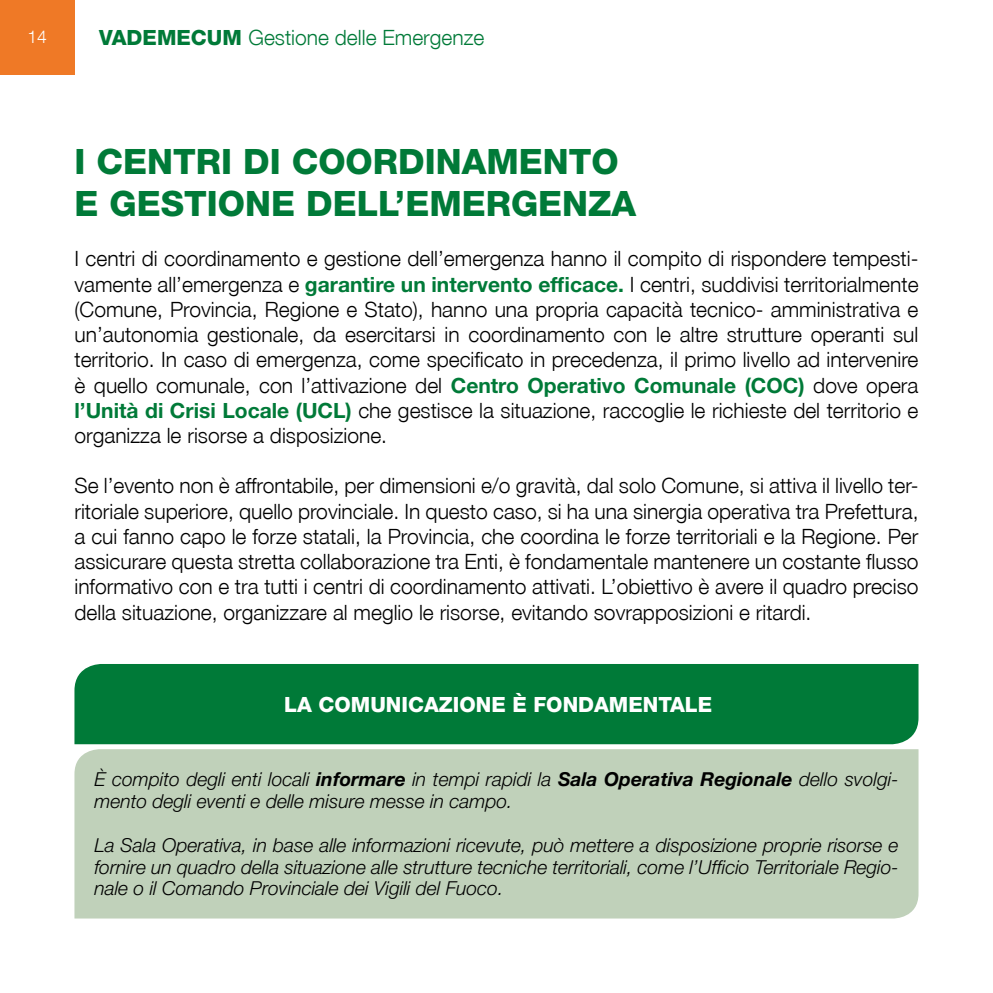
<style>
.page{position:relative;width:993px;height:993px;background:#fff}
.page>*{position:absolute;margin:0;border:0;box-sizing:border-box;transform-origin:0 0}
.t1{font:800 35px/42px "Helvetica Neue LT Std";color:#007a38}
.t2{font:300 21px/25.2px "Helvetica Neue LT Std";color:#000;text-align:justify}
.t3{font:300 21px "Helvetica Neue LT Std";color:#007a38}
.t4{font:800 21px "Helvetica Neue LT Std";color:#fff}
.t5{font:italic 300 19.25px/21.9px "Helvetica Neue LT Std";color:#000}
.t6{font:300 17.5px "Helvetica Neue LT Std";color:#fff}
.s1{font-weight:800}
.s2{font-weight:700;color:#007a38}
.s3{font-weight:700}
</style>
<div class="page">
<div style="left:0;top:0;width:74px;height:74px;background:#ef7926"></div>
<div style="left:74px;top:664px;width:845px;height:81px;background:#007a38"></div>
<div style="left:74px;top:749px;width:844px;height:169px;background:#c0d1ba"></div>
<p class="t6" style="left:27px;top:27px;width:21px">14</p>
<p class="t3" style="left:99px;top:24px;width:386px"><span class="s1">VADEMECUM</span> Gestione delle Emergenze</p>
<h1 class="t1" style="left:74px;top:140px;width:563px">I CENTRI DI COORDINAMENTO<br>E GESTIONE DELL’EMERGENZA</h1>
<p class="t2" style="left:74px;top:246px;width:845px">I centri di coordinamento e gestione dell’emergenza hanno il compito di rispondere tempesti&shy;vamente all’emergenza e <span class="s2">garantire un intervento efficace.</span> I centri, suddivisi territorialmente (Comune, Provincia, Regione e Stato), hanno una propria capacità tecnico- amministrativa e un’autonomia gestionale, da esercitarsi in coordinamento con le altre strutture operanti sul territorio. In caso di emergenza, come specificato in precedenza, il primo livello ad intervenire è quello comunale, con l’attivazione del <span class="s2">Centro Operativo Comunale (COC)</span> dove opera <span class="s2">l’Unità di Crisi Locale (UCL)</span> che gestisce la situazione, raccoglie le richieste del territorio e organizza le risorse a disposizione.</p>
<p class="t2" style="left:74px;top:473px;width:845px">Se l’evento non è affrontabile, per dimensioni e/o gravità, dal solo Comune, si attiva il livello ter&shy;ritoriale superiore, quello provinciale. In questo caso, si ha una sinergia operativa tra Prefettura, a cui fanno capo le forze statali, la Provincia, che coordina le forze territoriali e la Regione. Per assicurare questa stretta collaborazione tra Enti, è fondamentale mantenere un costante flusso informativo con e tra tutti i centri di coordinamento attivati. L’obiettivo è avere il quadro preciso della situazione, organizzare al meglio le risorse, evitando sovrapposizioni e ritardi.</p>
<p class="t4" style="left:284px;top:691px;width:429px">LA COMUNICAZIONE È FONDAMENTALE</p>
<p class="t5" style="left:94px;top:767px;width:805px">È compito degli enti locali <span class="s3">informare</span> in tempi rapidi la <span class="s3">Sala Operativa Regionale</span> dello svolgi&shy;mento degli eventi e delle misure messe in campo.</p>
<p class="t5" style="left:94px;top:833px;width:805px;text-align:justify">La Sala Operativa, in base alle informazioni ricevute, può mettere a disposizione proprie risorse e fornire un quadro della situazione alle strutture tecniche territoriali, come l’Ufficio Territoriale Regio&shy;nale o il Comando Provinciale dei Vigili del Fuoco.</p>
</div>
